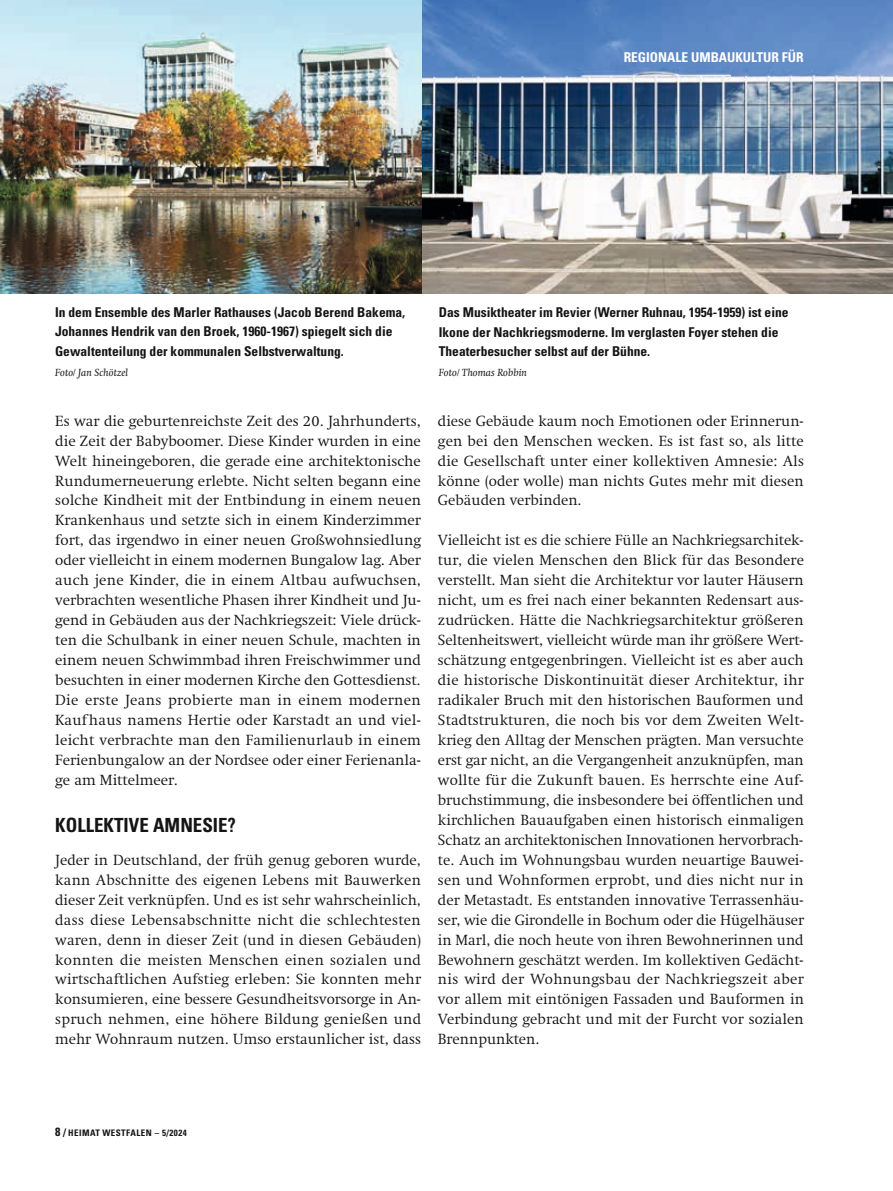
<style>
.page{position:relative;width:893px;height:1191px;background:#fff}
.page>*{position:absolute;margin:0;border:0;box-sizing:border-box;transform-origin:0 0}
.t1{font:19.5px "Univers LTCYR 67 Bold Cond";color:#131413}
.t2{font:300 15px/20px "Swift LT Pro";color:#131413;text-align:justify}
.t3{font:700 condensed 13.5px/19.5px "Univers LT Pro";color:#131413}
.t4{font:700 condensed 13.5px "Univers LT Pro";color:#fff}
.t5{font:italic 10.5px "Swift LT Pro";color:#131413}
.t6{font:700 condensed 9px "Univers LT Pro";letter-spacing:.05em;color:#131413}
.s1{font-size:12px}
.s2{font-size:10.5px}
</style>
<div class="page">
<img style="left:0;top:0;width:893px;height:293px">
<p class="t4" style="left:624px;top:49px;width:181px">REGIONALE UMBAUKULTUR FÜR</p>
<p class="t3" style="left:55px;top:302px;width:352px">In dem Ensemble des Marler Rathauses (Jacob Berend Bakema,<br>Johannes Hendrik van den Broek, 1960-1967) spiegelt sich die<br>Gewaltenteilung der kommunalen Selbstverwaltung.</p>
<p class="t5" style="left:55px;top:366px;width:75px">Foto/ Jan Schötzel</p>
<p class="t2" style="left:55px;top:411px;width:367px">Es war die geburtenreichste Zeit des 20. Jahrhunderts, die Zeit der Babyboomer. Diese Kinder wurden in eine Welt hineingeboren, die gerade eine architektonische Rundumerneuerung erlebte. Nicht selten begann eine solche Kindheit mit der Entbindung in einem neuen Krankenhaus und setzte sich in einem Kinderzimmer fort, das irgendwo in einer neuen Großwohnsiedlung oder vielleicht in einem modernen Bungalow lag. Aber auch jene Kinder, die in einem Altbau aufwuchsen, verbrachten wesentliche Phasen ihrer Kindheit und Ju&shy;gend in Gebäuden aus der Nachkriegszeit: Viele drück&shy;ten die Schulbank in einer neuen Schule, machten in einem neuen Schwimmbad ihren Freischwimmer und besuchten in einer modernen Kirche den Gottesdienst.<br>Die erste Jeans probierte man in einem modernen Kaufhaus namens Hertie oder Karstadt an und viel&shy;leicht verbrachte man den Familienurlaub in einem Ferienbungalow an der Nordsee oder einer Ferienanla&shy;ge am Mittelmeer.</p>
<h1 class="t1" style="left:55px;top:812px;width:182px">KOLLEKTIVE AMNESIE?</h1>
<p class="t2" style="left:55px;top:849px;width:367px">Jeder in Deutschland, der früh genug geboren wurde, kann Abschnitte des eigenen Lebens mit Bauwerken dieser Zeit verknüpfen. Und es ist sehr wahrscheinlich, dass diese Lebensabschnitte nicht die schlechtesten waren, denn in dieser Zeit (und in diesen Gebäuden) konnten die meisten Menschen einen sozialen und wirtschaftlichen Aufstieg erleben: Sie konnten mehr konsumieren, eine bessere Gesundheitsvorsorge in An&shy;spruch nehmen, eine höhere Bildung genießen und mehr Wohnraum nutzen. Umso erstaunlicher ist, dass</p>
<p class="t3" style="left:439px;top:302px;width:351px">Das Musiktheater im Revier (Werner Ruhnau, 1954-1959) ist eine<br>Ikone der Nachkriegsmoderne. Im verglasten Foyer stehen die<br>Theaterbesucher selbst auf der Bühne.</p>
<p class="t5" style="left:439px;top:367px;width:90px">Foto/ Thomas Robbin</p>
<p class="t2" style="left:438px;top:411px;width:367px">diese Gebäude kaum noch Emotionen oder Erinnerun&shy;gen bei den Menschen wecken. Es ist fast so, als litte die Gesellschaft unter einer kollektiven Amnesie: Als könne (oder wolle) man nichts Gutes mehr mit diesen Gebäuden verbinden.</p>
<p class="t2" style="left:438px;top:530px;width:367px">Vielleicht ist es die schiere Fülle an Nachkriegsarchitek&shy;tur, die vielen Menschen den Blick für das Besondere verstellt. Man sieht die Architektur vor lauter Häusern nicht, um es frei nach einer bekannten Redensart aus&shy;zudrücken. Hätte die Nachkriegsarchitektur größeren Seltenheitswert, vielleicht würde man ihr größere Wert&shy;schätzung entgegenbringen. Vielleicht ist es aber auch die historische Diskontinuität dieser Architektur, ihr radikaler Bruch mit den historischen Bauformen und Stadtstrukturen, die noch bis vor dem Zweiten Welt&shy;krieg den Alltag der Menschen prägten. Man versuchte erst gar nicht, an die Vergangenheit anzuknüpfen, man wollte für die Zukunft bauen. Es herrschte eine Auf&shy;bruchstimmung, die insbesondere bei öffentlichen und kirchlichen Bauaufgaben einen historisch einmaligen Schatz an architektonischen Innovationen hervorbrach&shy;te. Auch im Wohnungsbau wurden neuartige Bauwei&shy;sen und Wohnformen erprobt, und dies nicht nur in der Metastadt. Es entstanden innovative Terrassenhäu&shy;ser, wie die Girondelle in Bochum oder die Hügelhäuser in Marl, die noch heute von ihren Bewohnerinnen und Bewohnern geschätzt werden. Im kollektiven Gedächt&shy;nis wird der Wohnungsbau der Nachkriegszeit aber vor allem mit eintönigen Fassaden und Bauformen in Verbindung gebracht und mit der Furcht vor sozialen Brennpunkten.</p>
<p class="t6" style="left:55px;top:1127px;width:133px"><span class="s1">8</span> <span class="s2">/</span> HEIMAT WESTFALEN – 5/2024</p>
</div>
